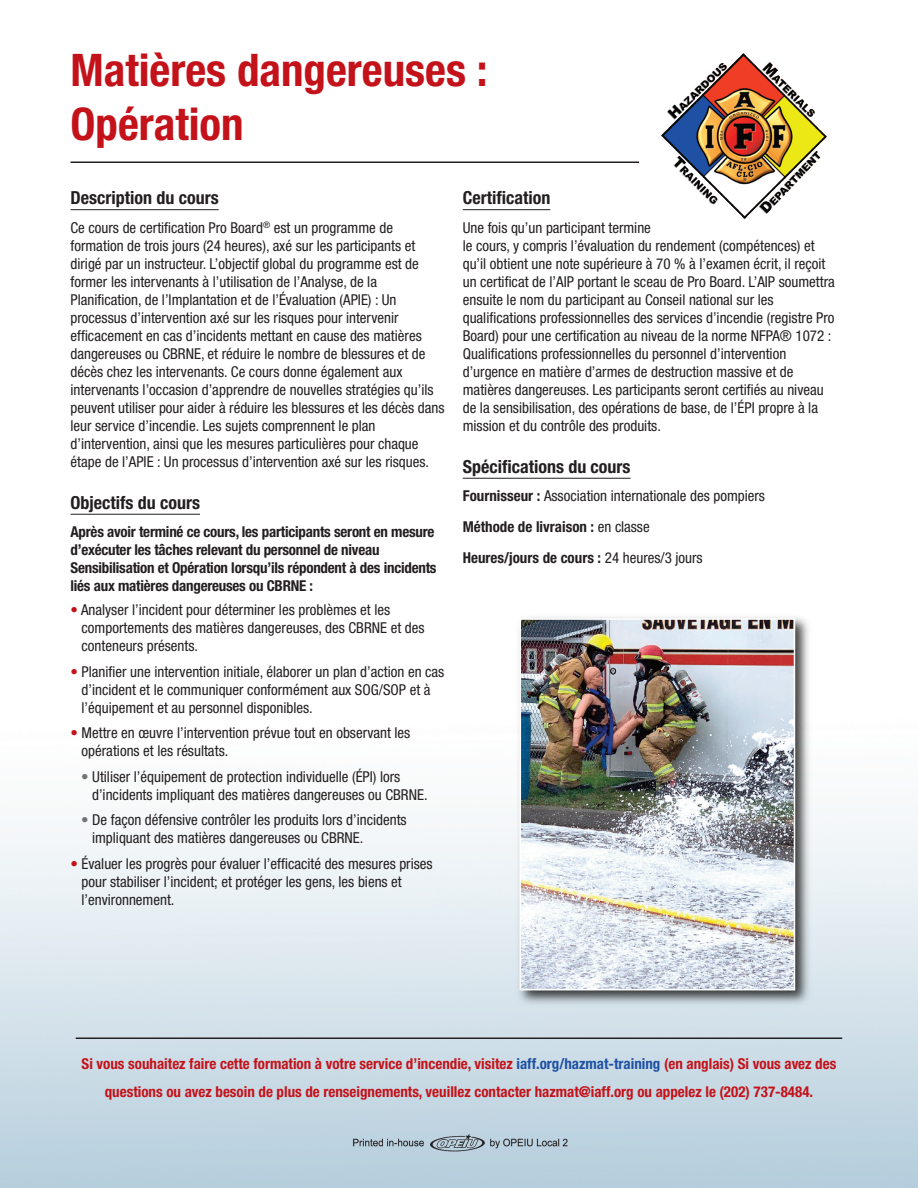
<style>
.page{position:relative;width:918px;height:1188px;background:#fff}
.page>*{position:absolute;margin:0;border:0;box-sizing:border-box;transform-origin:0 0}
.t1{font:700 condensed 45px/54px "Helvetica Neue LT Std";color:#c4121a}
.t2{font:700 condensed 18px "Helvetica Neue LT Std";color:#231f20}
.t3{font:condensed 15px/18px "Helvetica Neue LT Std";color:#231f20}
.t4{font:700 condensed 15px/27.6px "Helvetica Neue LT Std";color:#c4121a;text-align:center}
.t5{font:700 condensed 15px/18px "Helvetica Neue LT Std";letter-spacing:-.015em;color:#231f20}
.s1{color:#c4121a}
.s2{color:#727477}
.s3{font-weight:700}
.s4{color:#1e51a3}
</style>
<div class="page">
<hr style="left:70px;top:209px;width:149px;height:1px;background:#231f20">
<hr style="left:70px;top:514px;width:130px;height:1px;background:#231f20">
<hr style="left:463px;top:209px;width:87px;height:1px;background:#231f20">
<hr style="left:463px;top:478px;width:168px;height:1px;background:#231f20">
<hr style="left:70px;top:162px;width:569px;height:1px;background:#231f20">
<hr style="left:76px;top:1038px;width:766px;height:1px;background:#231f20">
<img style="left:662px;top:54px;width:165px;height:165px">
<img style="left:513px;top:615px;width:302px;height:394px">
<img style="left:523px;top:621px;width:269px;height:366px">
<div style="left:520px;top:618px;width:275px;height:372px;border:2px solid #fff"></div>
<img style="left:350px;top:1134px;width:219px;height:19px">
<h1 class="t1" style="left:70px;top:47px;width:419px">Matières dangereuses :<br>Opération</h1>
<p class="t2" style="left:70px;top:191px;width:150px">Description du cours</p>
<p class="t3" style="left:70px;top:220px;width:376px">Ce cours de certification Pro Board<sup>®</sup> est un programme de formation de trois jours (24 heures), axé sur les participants et dirigé par un instructeur. L’objectif global du programme est de former les intervenants à l’utilisation de l’Analyse, de la Planification, de l’Implantation et de l’Évaluation (APIE) : Un processus d’intervention axé sur les risques pour intervenir efficacement en cas d’incidents mettant en cause des matières dangereuses ou CBRNE, et réduire le nombre de blessures et de décès chez les intervenants. Ce cours donne également aux intervenants l’occasion d’apprendre de nouvelles stratégies qu’ils peuvent utiliser pour aider à réduire les blessures et les décès dans leur service d’incendie. Les sujets comprennent le plan d’intervention, ainsi que les mesures particulières pour chaque étape de l’APIE : Un processus d’intervention axé sur les risques.</p>
<p class="t2" style="left:70px;top:496px;width:131px">Objectifs du cours</p>
<p class="t5" style="left:70px;top:524px;width:368px">Après avoir terminé ce cours, les participants seront en mesure d’exécuter les tâches relevant du personnel de niveau Sensibilisation et Opération lorsqu’ils répondent à des incidents liés aux matières dangereuses ou CBRNE :</p>
<p class="t3" style="left:82px;top:602px;width:344px;text-indent:-11px"><span class="s1">•</span> Analyser l’incident pour déterminer les problèmes et les comportements des matières dangereuses, des CBRNE et des conteneurs présents.</p>
<p class="t3" style="left:82px;top:664px;width:364px;text-indent:-11px"><span class="s1">•</span> Planifier une intervention initiale, élaborer un plan d’action en cas d’incident et le communiquer conformément aux SOG/SOP et à l’équipement et au personnel disponibles.</p>
<p class="t3" style="left:82px;top:725px;width:330px;text-indent:-11px"><span class="s1">•</span> Mettre en œuvre l’intervention prévue tout en observant les opérations et les résultats.</p>
<p class="t3" style="left:92px;top:769px;width:337px;text-indent:-11px"><span class="s2">•</span> Utiliser l’équipement de protection individuelle (ÉPI) lors d’incidents impliquant des matières dangereuses ou CBRNE.</p>
<p class="t3" style="left:92px;top:812px;width:316px;text-indent:-11px"><span class="s2">•</span> De façon défensive contrôler les produits lors d’incidents impliquant des matières dangereuses ou CBRNE.</p>
<p class="t3" style="left:82px;top:856px;width:353px;text-indent:-11px"><span class="s1">•</span> Évaluer les progrès pour évaluer l’efficacité des mesures prises pour stabiliser l’incident; et protéger les gens, les biens et l’environnement.</p>
<p class="t2" style="left:463px;top:191px;width:89px">Certification</p>
<p class="t3" style="left:463px;top:220px;width:374px">Une fois qu’un participant termine<br>le cours, y compris l’évaluation du rendement (compétences) et qu’il obtient une note supérieure à 70 % à l’examen écrit, il reçoit un certificat de l’AIP portant le sceau de Pro Board. L’AIP soumettra ensuite le nom du participant au Conseil national sur les qualifications professionnelles des services d’incendie (registre Pro Board) pour une certification au niveau de la norme NFPA® 1072 :<br>Qualifications professionnelles du personnel d’intervention d’urgence en matière d’armes de destruction massive et de matières dangereuses. Les participants seront certifiés au niveau de la sensibilisation, des opérations de base, de l’ÉPI propre à la mission et du contrôle des produits.</p>
<p class="t2" style="left:463px;top:460px;width:169px">Spécifications du cours</p>
<p class="t3" style="left:463px;top:482px;width:304px;line-height:30.9px"><span class="s3">Fournisseur :</span> Association internationale des pompiers<br><span class="s3">Méthode de livraison :</span> en classe<br><span class="s3">Heures/jours de cours :</span> 24 heures/3 jours</p>
<p class="t4" style="left:82px;top:1051px;width:756px">Si vous souhaitez faire cette formation à votre service d’incendie, visitez <span class="s4">iaff.org/hazmat-training</span> (en anglais) Si vous avez des questions ou avez besoin de plus de renseignements, veuillez contacter hazmat@iaff.org ou appelez le (202) 737-8484.</p>
</div>
